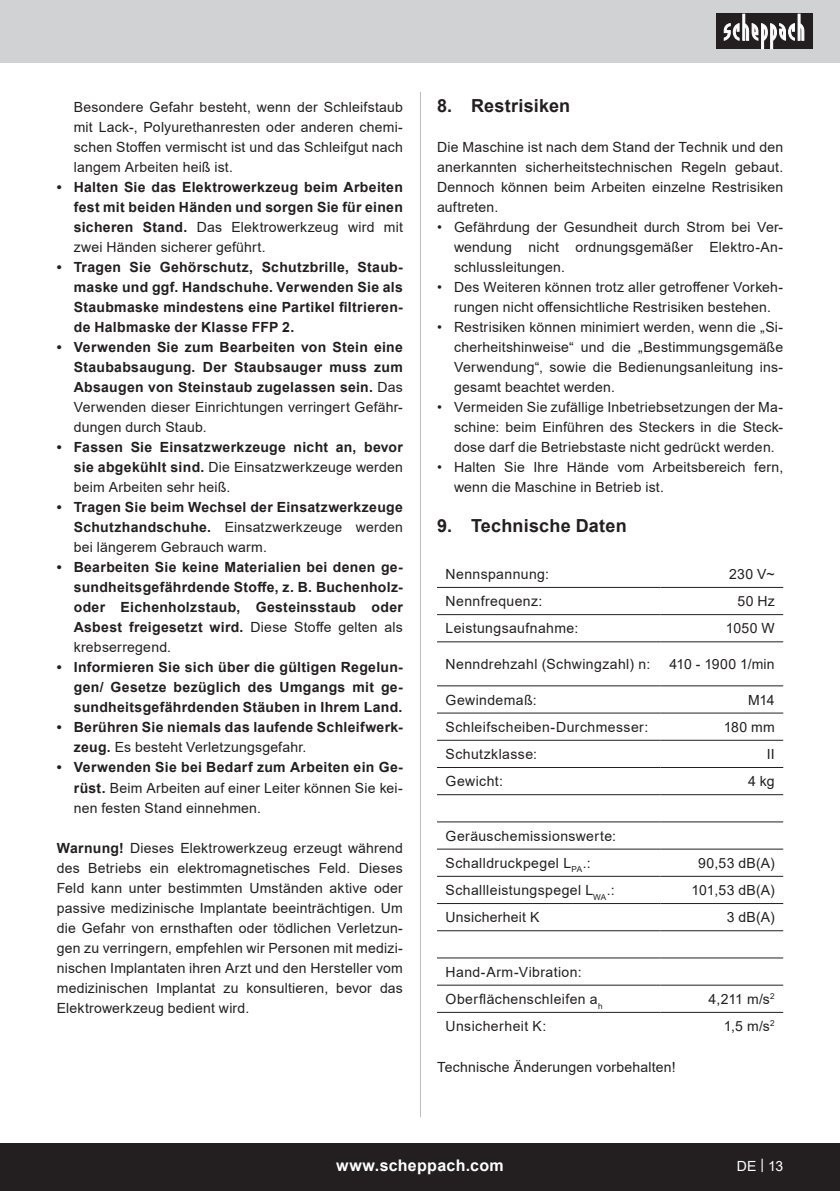
<style>
.page{position:relative;width:840px;height:1191px;background:#fff}
.page>*{position:absolute;margin:0;border:0;box-sizing:border-box;transform-origin:0 0}
.t1{font:700 18px "Arial";letter-spacing:.01em;color:#231f20}
.t2{font:700 16px "Arial";letter-spacing:.02em;color:#fff}
.t3{font:14px/20px "Arial";letter-spacing:.02em;color:#231f20;text-align:justify}
.t4{font:700 14px/20px "Arial";letter-spacing:.02em;color:#231f20;text-align:justify}
.t5{font:14px "Arial";color:#fff}
.s1{font-weight:400}
.s2{font-weight:700}
</style>
<div class="page">
<div style="left:0;top:0;width:839px;height:63px;background:#d1d2d4"></div>
<div style="left:0;top:1143px;width:839px;height:48px;background:#231f20"></div>
<div style="left:716px;top:14px;width:96px;height:35px;background:#231f20"></div>
<svg style="left:723px;top:14px;width:81px;height:35px"></svg>
<hr style="left:420px;top:92px;width:1px;height:1025px;background:#b9bdc0">
<svg style="left:437px;top:586px;width:345px;height:426px"></svg>
<svg style="left:437px;top:588px;width:345px;height:342px"></svg>
<hr style="left:437px;top:587px;width:223px;height:1px;background:#231f20">
<hr style="left:660px;top:587px;width:122px;height:1px;background:#231f20">
<hr style="left:437px;top:614px;width:223px;height:1px;background:#231f20">
<hr style="left:660px;top:614px;width:122px;height:1px;background:#231f20">
<hr style="left:437px;top:641px;width:223px;height:1px;background:#231f20">
<hr style="left:660px;top:641px;width:122px;height:1px;background:#231f20">
<hr style="left:437px;top:685px;width:223px;height:1px;background:#231f20">
<hr style="left:660px;top:685px;width:122px;height:1px;background:#231f20">
<hr style="left:437px;top:712px;width:223px;height:1px;background:#231f20">
<hr style="left:660px;top:712px;width:122px;height:1px;background:#231f20">
<hr style="left:437px;top:740px;width:223px;height:1px;background:#231f20">
<hr style="left:660px;top:740px;width:122px;height:1px;background:#231f20">
<hr style="left:437px;top:767px;width:223px;height:1px;background:#231f20">
<hr style="left:660px;top:767px;width:122px;height:1px;background:#231f20">
<hr style="left:437px;top:794px;width:223px;height:1px;background:#231f20">
<hr style="left:660px;top:794px;width:122px;height:1px;background:#231f20">
<hr style="left:437px;top:821px;width:223px;height:1px;background:#231f20">
<hr style="left:660px;top:821px;width:122px;height:1px;background:#231f20">
<hr style="left:437px;top:848px;width:223px;height:1px;background:#231f20">
<hr style="left:660px;top:848px;width:122px;height:1px;background:#231f20">
<hr style="left:437px;top:876px;width:223px;height:1px;background:#231f20">
<hr style="left:660px;top:876px;width:122px;height:1px;background:#231f20">
<hr style="left:437px;top:903px;width:223px;height:1px;background:#231f20">
<hr style="left:660px;top:903px;width:122px;height:1px;background:#231f20">
<hr style="left:437px;top:930px;width:223px;height:1px;background:#231f20">
<hr style="left:660px;top:930px;width:122px;height:1px;background:#231f20">
<hr style="left:437px;top:957px;width:223px;height:1px;background:#231f20">
<hr style="left:660px;top:957px;width:122px;height:1px;background:#231f20">
<hr style="left:437px;top:984px;width:223px;height:1px;background:#231f20">
<hr style="left:660px;top:984px;width:122px;height:1px;background:#231f20">
<hr style="left:437px;top:1012px;width:223px;height:1px;background:#231f20">
<hr style="left:660px;top:1012px;width:122px;height:1px;background:#231f20">
<p class="t3" style="left:74px;top:97px;width:330px">Besondere Gefahr besteht, wenn der Schleifstaub mit Lack-, Polyurethanresten oder anderen chemi&shy;schen Stoffen vermischt ist und das Schleifgut nach langem Arbeiten heiß ist.</p>
<p class="t4" style="left:74px;top:177px;width:330px;text-indent:-17px">• Halten Sie das Elektrowerkzeug beim Arbeiten fest mit beiden Händen und sorgen Sie für einen sicheren Stand. <span class="s1">Das Elektrowerkzeug wird mit zwei Händen sicherer geführt.</span></p>
<p class="t4" style="left:74px;top:257px;width:330px;text-indent:-17px">• Tragen Sie Gehörschutz, Schutzbrille, Staub&shy;maske und ggf. Handschuhe. Verwenden Sie als Staubmaske mindestens eine Partikel filtrieren&shy;de Halbmaske der Klasse FFP 2.</p>
<p class="t4" style="left:74px;top:337px;width:330px;text-indent:-17px">• Verwenden Sie zum Bearbeiten von Stein eine Staubabsaugung. Der Staubsauger muss zum Absaugen von Steinstaub zugelassen sein. <span class="s1">Das Verwenden dieser Einrichtungen verringert Gefähr&shy;dungen durch Staub.</span></p>
<p class="t4" style="left:74px;top:437px;width:330px;text-indent:-17px">• Fassen Sie Einsatzwerkzeuge nicht an, bevor sie abgekühlt sind. <span class="s1">Die Einsatzwerkzeuge werden beim Arbeiten sehr heiß.</span></p>
<p class="t4" style="left:74px;top:497px;width:330px;text-indent:-17px">• Tragen Sie beim Wechsel der Einsatzwerkzeuge Schutzhandschuhe. <span class="s1">Einsatzwerkzeuge werden bei längerem Gebrauch warm.</span></p>
<p class="t4" style="left:74px;top:557px;width:330px;text-indent:-17px">• Bearbeiten Sie keine Materialien bei denen ge&shy;sundheitsgefährdende Stoffe, z. B. Buchenholz&shy;oder Eichenholzstaub, Gesteinsstaub oder Asbest freigesetzt wird. <span class="s1">Diese Stoffe gelten als krebserregend.</span></p>
<p class="t4" style="left:74px;top:657px;width:330px;text-indent:-17px">• Informieren Sie sich über die gültigen Regelun&shy;gen/ Gesetze bezüglich des Umgangs mit ge&shy;sundheitsgefährdenden Stäuben in Ihrem Land.</p>
<p class="t4" style="left:74px;top:717px;width:330px;text-indent:-17px">• Berühren Sie niemals das laufende Schleifwerk&shy;zeug. <span class="s1">Es besteht Verletzungsgefahr.</span></p>
<p class="t3" style="left:74px;top:757px;width:330px;text-indent:-17px"><span class="s2">• Verwenden Sie bei Bedarf zum Arbeiten ein Ge&shy;rüst.</span> Beim Arbeiten auf einer Leiter können Sie kei&shy;nen festen Stand einnehmen.</p>
<p class="t3" style="left:57px;top:837px;width:347px"><span class="s2">Warnung!</span> Dieses Elektrowerkzeug erzeugt während des Betriebs ein elektromagnetisches Feld. Dieses Feld kann unter bestimmten Umständen aktive oder passive medizinische Implantate beeinträchtigen. Um die Gefahr von ernsthaften oder tödlichen Verletzun&shy;gen zu verringern, empfehlen wir Personen mit medizi&shy;nischen Implantaten ihren Arzt und den Hersteller vom medizinischen Implantat zu konsultieren, bevor das Elektrowerkzeug bedient wird.</p>
<p class="t1" style="left:437px;top:93px;width:135px">8. Restrisiken</p>
<p class="t3" style="left:437px;top:137px;width:347px">Die Maschine ist nach dem Stand der Technik und den anerkannten sicherheitstechnischen Regeln gebaut.<br>Dennoch können beim Arbeiten einzelne Restrisiken auftreten.</p>
<p class="t3" style="left:454px;top:217px;width:330px;text-indent:-17px">• Gefährdung der Gesundheit durch Strom bei Ver&shy;wendung nicht ordnungsgemäßer Elektro-An&shy;schlussleitungen.</p>
<p class="t3" style="left:437px;top:277px;width:347px;text-align:center">• Des Weiteren können trotz aller getroffener Vorkeh&shy;rungen nicht offensichtliche Restrisiken bestehen.</p>
<p class="t3" style="left:454px;top:317px;width:330px;text-indent:-17px">• Restrisiken können minimiert werden, wenn die „Si&shy;cherheitshinweise“ und die „Bestimmungsgemäße Verwendung“, sowie die Bedienungsanleitung ins&shy;gesamt beachtet werden.</p>
<p class="t3" style="left:454px;top:397px;width:330px;text-indent:-17px">• Vermeiden Sie zufällige Inbetriebsetzungen der Ma&shy;schine: beim Einführen des Steckers in die Steck&shy;dose darf die Betriebstaste nicht gedrückt werden.</p>
<p class="t3" style="left:454px;top:457px;width:330px;text-indent:-17px">• Halten Sie Ihre Hände vom Arbeitsbereich fern, wenn die Maschine in Betrieb ist.</p>
<p class="t1" style="left:437px;top:513px;width:191px">9. Technische Daten</p>
<p class="t3" style="left:445px;top:564px;width:105px">Nennspannung:</p>
<p class="t3" style="left:728px;top:564px;width:47px">230 V~</p>
<p class="t3" style="left:445px;top:591px;width:98px">Nennfrequenz:</p>
<p class="t3" style="left:737px;top:591px;width:39px">50 Hz</p>
<p class="t3" style="left:445px;top:618px;width:134px">Leistungsaufnahme:</p>
<p class="t3" style="left:725px;top:618px;width:50px">1050 W</p>
<p class="t3" style="left:445px;top:654px;width:206px">Nenndrehzahl (Schwingzahl) n:</p>
<p class="t3" style="left:669px;top:654px;width:107px">410 - 1900 1/min</p>
<p class="t3" style="left:445px;top:689px;width:93px">Gewindemaß:</p>
<p class="t3" style="left:747px;top:689px;width:28px">M14</p>
<p class="t3" style="left:445px;top:717px;width:204px">Schleifscheiben-Durchmesser:</p>
<p class="t3" style="left:723px;top:717px;width:52px">180 mm</p>
<p class="t3" style="left:445px;top:744px;width:93px">Schutzklasse:</p>
<p class="t3" style="left:766px;top:744px;width:9px">II</p>
<p class="t3" style="left:445px;top:771px;width:59px">Gewicht:</p>
<p class="t3" style="left:747px;top:771px;width:28px">4 kg</p>
<p class="t3" style="left:445px;top:822px;width:172px;line-height:27.2px">Geräuschemissionswerte:<br>Schalldruckpegel L<sub>PA</sub>.:</p>
<p class="t3" style="left:697px;top:852px;width:78px">90,53 dB(A)</p>
<p class="t3" style="left:445px;top:880px;width:171px">Schallleistungspegel L<sub>WA</sub>.:</p>
<p class="t3" style="left:691px;top:880px;width:84px">101,53 dB(A)</p>
<p class="t3" style="left:445px;top:907px;width:95px">Unsicherheit K</p>
<p class="t3" style="left:726px;top:907px;width:49px">3 dB(A)</p>
<p class="t3" style="left:445px;top:958px;width:158px;line-height:27.2px">Hand-Arm-Vibration:<br>Oberflächenschleifen a<sub>h</sub></p>
<p class="t3" style="left:708px;top:988px;width:68px">4,211 m/s<sup>2</sup></p>
<p class="t3" style="left:445px;top:1016px;width:102px">Unsicherheit K:</p>
<p class="t3" style="left:723px;top:1016px;width:52px">1,5 m/s<sup>2</sup></p>
<p class="t3" style="left:437px;top:1057px;width:240px">Technische Änderungen vorbehalten!</p>
<p class="t2" style="left:336px;top:1154px;width:169px">www.scheppach.com</p>
<p class="t5" style="left:736px;top:1156px;width:48px">DE | 13</p>
</div>
